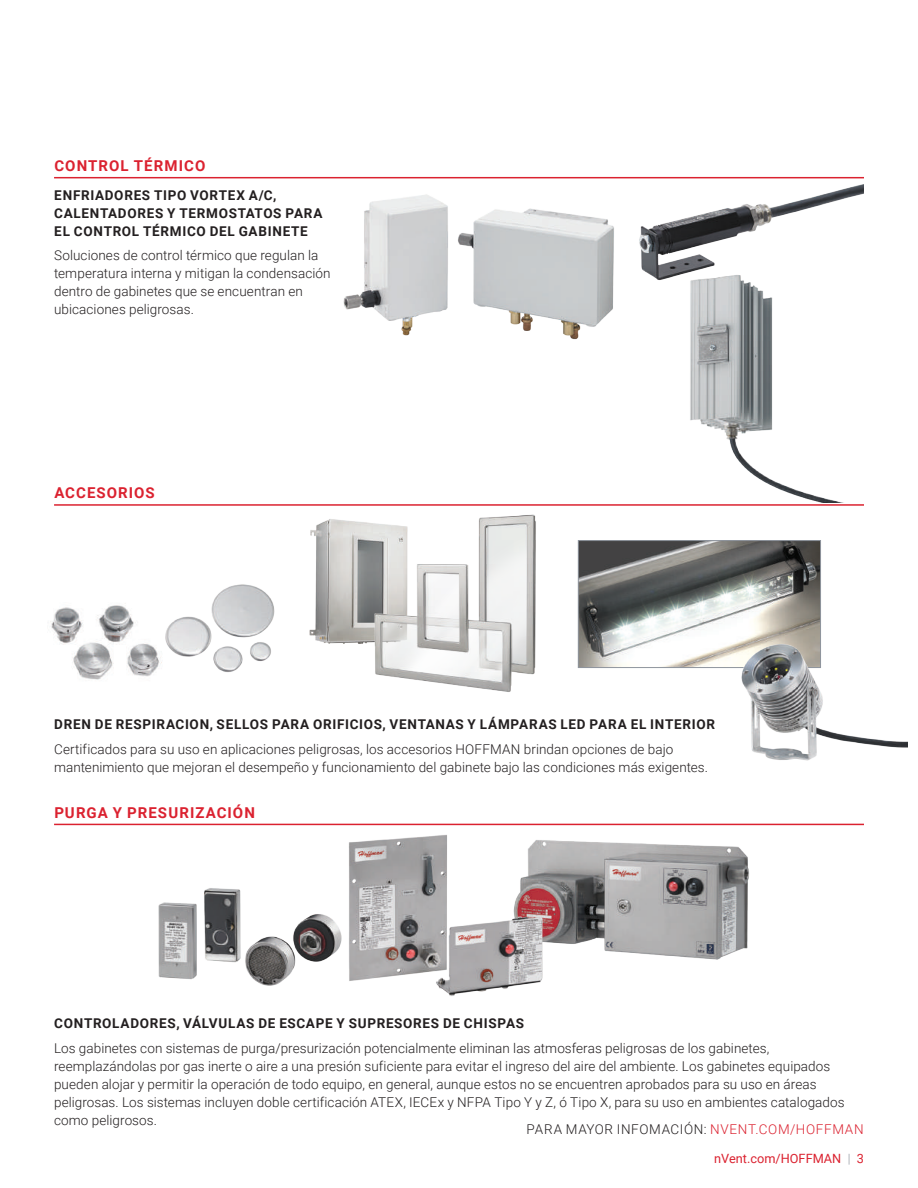
<style>
.page{position:relative;width:918px;height:1188px;background:#fff}
.page>*{position:absolute;margin:0;border:0;box-sizing:border-box;transform-origin:0 0}
.t1{font:700 15px "Roboto";letter-spacing:.07em;color:#db2230}
.t2{font:300 13.5px/18px "Roboto";letter-spacing:.005em;color:#231f20}
.t3{font:700 13.5px/18px "Roboto";letter-spacing:.05em;color:#231f20}
.t4{font:300 13.5px "Roboto";letter-spacing:.05em;color:#231f20}
.t5{font:12.75px "Roboto";color:#db2230}
.s1{color:#db2230}
.s2{font-weight:300;color:#8f959e}
</style>
<div class="page">
<hr style="left:54px;top:177px;width:810px;height:1px;background:#db2230">
<hr style="left:54px;top:504px;width:810px;height:2px;background:#db2230">
<hr style="left:54px;top:824px;width:810px;height:1px;background:#db2230">
<img style="left:513px;top:840px;width:236px;height:120px">
<img style="left:293px;top:914px;width:49px;height:48px">
<img style="left:349px;top:834px;width:98px;height:147px">
<img style="left:435px;top:915px;width:108px;height:81px">
<img style="left:204px;top:888px;width:37px;height:74px">
<img style="left:158px;top:902px;width:39px;height:77px">
<img style="left:245px;top:936px;width:50px;height:50px">
<img style="left:690px;top:289px;width:149px;height:213px">
<img style="left:629px;top:176px;width:235px;height:113px">
<img style="left:343px;top:194px;width:271px;height:146px">
<img style="left:580px;top:542px;width:239px;height:124px">
<div style="left:578px;top:540px;width:243px;height:128px;border:1px solid #8f959e"></div>
<img style="left:309px;top:523px;width:12px;height:119px">
<img style="left:321px;top:514px;width:215px;height:178px">
<img style="left:740px;top:627px;width:167px;height:134px">
<img style="left:165px;top:584px;width:110px;height:88px">
<img style="left:50px;top:605px;width:112px;height:75px">
<p class="t1" style="left:54px;top:155px;width:153px">CONTROL TÉRMICO</p>
<p class="t3" style="left:54px;top:185px;width:270px">ENFRIADORES TIPO VORTEX A/C,<br>CALENTADORES Y TERMOSTATOS PARA<br>EL CONTROL TÉRMICO DEL GABINETE</p>
<p class="t2" style="left:54px;top:246px;width:278px">Soluciones de control térmico que regulan la temperatura interna y mitigan la condensación dentro de gabinetes que se encuentran en ubicaciones peligrosas.</p>
<p class="t1" style="left:54px;top:482px;width:102px">ACCESORIOS</p>
<p class="t3" style="left:54px;top:715px;width:662px">DREN DE RESPIRACION, SELLOS PARA ORIFICIOS, VENTANAS Y LÁMPARAS LED PARA EL INTERIOR</p>
<p class="t2" style="left:54px;top:739px;width:656px">Certificados para su uso en aplicaciones peligrosas, los accesorios HOFFMAN brindan opciones de bajo mantenimiento que mejoran el desempeño y funcionamiento del gabinete bajo las condiciones más exigentes.</p>
<p class="t1" style="left:54px;top:802px;width:202px">PURGA Y PRESURIZACIÓN</p>
<p class="t3" style="left:54px;top:1014px;width:471px">CONTROLADORES, VÁLVULAS DE ESCAPE Y SUPRESORES DE CHISPAS</p>
<p class="t2" style="left:54px;top:1039px;width:792px">Los gabinetes con sistemas de purga/presurización potencialmente eliminan las atmosferas peligrosas de los gabinetes, reemplazándolas por gas inerte o aire a una presión suficiente para evitar el ingreso del aire del ambiente. Los gabinetes equipados pueden alojar y permitir la operación de todo equipo, en general, aunque estos no se encuentren aprobados para su uso en áreas peligrosas. Los sistemas incluyen doble certificación ATEX, IECEx y NFPA Tipo Y y Z, ó Tipo X, para su uso en ambientes catalogados como peligrosos.</p>
<p class="t4" style="left:526px;top:1120px;width:339px">PARA MAYOR INFOMACIÓN: <span class="s1">NVENT.COM/HOFFMAN</span></p>
<p class="t5" style="left:714px;top:1150px;width:151px">nVent.com/HOFFMAN <span class="s2">|</span> 3</p>
</div>
